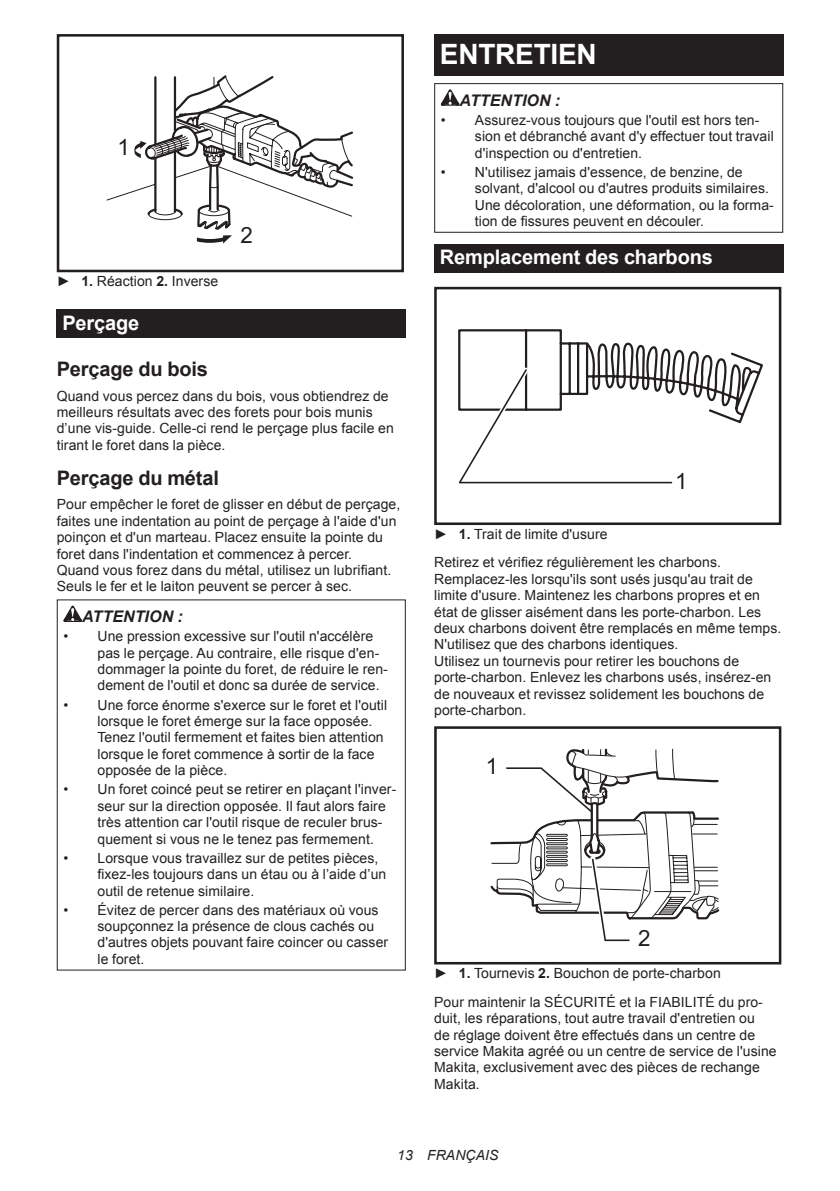
<style>
.page{position:relative;width:840px;height:1191px;background:#fff}
.page>*{position:absolute;margin:0;border:0;box-sizing:border-box;transform-origin:0 0}
.t1{font:700 28px "Arial";letter-spacing:-.01em;color:#fff}
.t2{font:22.4px "Arial";color:#231f20}
.t3{font:700 20px "Arial";letter-spacing:-.01em;color:#fff}
.t4{font:700 20px "Arial";letter-spacing:-.01em;color:#231f20}
.t5{font:italic 700 16px "Arial";letter-spacing:.005em;color:#231f20}
.t6{font:14px/16.4px "Arial";letter-spacing:.005em;color:#231f20}
.t7{font:italic 14px "Arial";letter-spacing:.005em;color:#231f20}
.s1{font-weight:700}
</style>
<div class="page">
<svg style="left:106px;top:75px;width:248px;height:169px"></svg>
<div style="left:57px;top:34px;width:347px;height:238px;border:3px solid #231f20"></div>
<div style="left:57px;top:310px;width:348px;height:28px;background:#231f20"></div>
<svg style="left:63px;top:605px;width:19px;height:17px"></svg>
<div style="left:434px;top:34px;width:348px;height:41px;background:#231f20"></div>
<svg style="left:440px;top:89px;width:19px;height:17px"></svg>
<div style="left:434px;top:83px;width:348px;height:150px;border:1px solid #231f20"></div>
<div style="left:434px;top:244px;width:348px;height:29px;background:#231f20"></div>
<div style="left:434px;top:287px;width:347px;height:238px;border:3px solid #231f20"></div>
<svg style="left:457px;top:287px;width:307px;height:238px"></svg>
<svg style="left:457px;top:363px;width:215px;height:126px"></svg>
<svg style="left:490px;top:748px;width:230px;height:194px"></svg>
<div style="left:434px;top:726px;width:347px;height:238px;border:3px solid #231f20"></div>
<h2 class="t2" style="left:117px;top:132px;width:14px">1</h2>
<h2 class="t2" style="left:240px;top:221px;width:14px">2</h2>
<p class="t6" style="left:57px;top:273px;width:163px">► <span class="s1">1.</span> Réaction <span class="s1">2.</span> Inverse</p>
<h3 class="t3" style="left:62px;top:309px;width:78px">Perçage</h3>
<h3 class="t4" style="left:57px;top:355px;width:153px">Perçage du bois</h3>
<p class="t6" style="left:57px;top:388px;width:338px">Quand vous percez dans du bois, vous obtiendrez de meilleurs résultats avec des forets pour bois munis d’une vis-guide. Celle-ci rend le perçage plus facile en tirant le foret dans la pièce.</p>
<h3 class="t4" style="left:57px;top:464px;width:164px">Perçage du métal</h3>
<p class="t6" style="left:57px;top:496px;width:345px">Pour empêcher le foret de glisser en début de perçage, faites une indentation au point de perçage à l'aide d'un poinçon et d'un marteau. Placez ensuite la pointe du foret dans l'indentation et commencez à percer.<br>Quand vous forez dans du métal, utilisez un lubrifiant.<br>Seuls le fer et le laiton peuvent se percer à sec.</p>
<p class="t5" style="left:82px;top:605px;width:102px">ATTENTION :</p>
<p class="t6" style="left:97px;top:628px;width:292px;text-indent:-34px">• Une pression excessive sur l'outil n'accélère pas le perçage. Au contraire, elle risque d'en&shy;dommager la pointe du foret, de réduire le ren&shy;dement de l'outil et donc sa durée de service.</p>
<p class="t6" style="left:97px;top:696px;width:291px;text-indent:-34px">• Une force énorme s'exerce sur le foret et l'outil lorsque le foret émerge sur la face opposée.<br>Tenez l'outil fermement et faites bien attention lorsque le foret commence à sortir de la face opposée de la pièce.</p>
<p class="t6" style="left:97px;top:781px;width:300px;text-indent:-34px">• Un foret coincé peut se retirer en plaçant l'inver&shy;seur sur la direction opposée. Il faut alors faire très attention car l'outil risque de reculer brus&shy;quement si vous ne le tenez pas fermement.</p>
<p class="t6" style="left:97px;top:849px;width:290px;text-indent:-34px">• Lorsque vous travaillez sur de petites pièces, fixez-les toujours dans un étau ou à l’aide d’un outil de retenue similaire.</p>
<p class="t6" style="left:97px;top:901px;width:292px;text-indent:-34px">• Évitez de percer dans des matériaux où vous soupçonnez la présence de clous cachés ou d'autres objets pouvant faire coincer ou casser le foret.</p>
<h1 class="t1" style="left:439px;top:35px;width:158px">ENTRETIEN</h1>
<p class="t5" style="left:459px;top:89px;width:102px">ATTENTION :</p>
<p class="t6" style="left:474px;top:112px;width:300px;text-indent:-34px">• Assurez-vous toujours que l'outil est hors ten&shy;sion et débranché avant d'y effectuer tout travail d'inspection ou d'entretien.</p>
<p class="t6" style="left:474px;top:164px;width:300px;text-indent:-34px">• N'utilisez jamais d'essence, de benzine, de solvant, d'alcool ou d'autres produits similaires.<br>Une décoloration, une déformation, ou la forma&shy;tion de fissures peuvent en découler.</p>
<h3 class="t3" style="left:439px;top:244px;width:274px">Remplacement des charbons</h3>
<h2 class="t2" style="left:674px;top:466px;width:14px">1</h2>
<p class="t6" style="left:434px;top:519px;width:288px;line-height:28.8px">► <span class="s1">1.</span> Trait de limite d'usure<br>Retirez et vérifiez régulièrement les charbons.</p>
<p class="t6" style="left:434px;top:571px;width:348px">Remplacez-les lorsqu'ils sont usés jusqu'au trait de limite d'usure. Maintenez les charbons propres et en état de glisser aisément dans les porte-charbon. Les deux charbons doivent être remplacés en même temps.<br>N'utilisez que des charbons identiques.<br>Utilisez un tournevis pour retirer les bouchons de porte-charbon. Enlevez les charbons usés, insérez-en de nouveaux et revissez solidement les bouchons de porte-charbon.</p>
<h2 class="t2" style="left:485px;top:751px;width:14px">1</h2>
<h2 class="t2" style="left:638px;top:923px;width:14px">2</h2>
<p class="t6" style="left:434px;top:958px;width:330px;line-height:28.8px">► <span class="s1">1.</span> Tournevis <span class="s1">2.</span> Bouchon de porte-charbon<br>Pour maintenir la SÉCURITÉ et la FIABILITÉ du pro-</p>
<p class="t6" style="left:434px;top:1010px;width:344px">duit, les réparations, tout autre travail d'entretien ou<br>de réglage doivent être effectués dans un centre de service Makita agréé ou un centre de service de l'usine Makita, exclusivement avec des pièces de rechange Makita.</p>
<p class="t7" style="left:397px;top:1146px;width:103px">13 FRANÇAIS</p>
</div>
